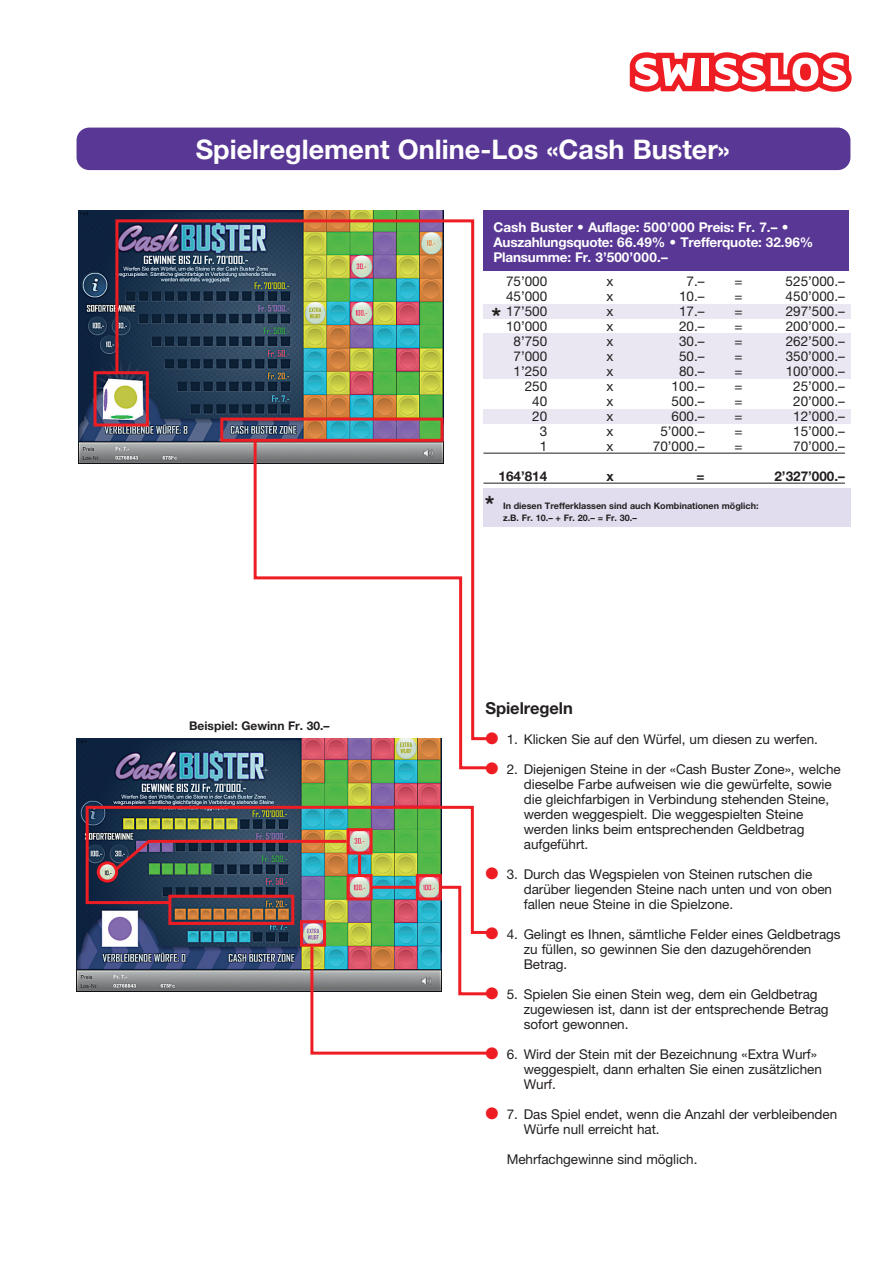
<style>
.page{position:relative;width:893px;height:1263px;background:#fff}
.page>*{position:absolute;margin:0;border:0;box-sizing:border-box;transform-origin:0 0}
.t1{font:700 27px "Helvetica Neue CE";color:#fff}
.t2{font:700 24px "Helvetica Neue CE";color:#231f20}
.t3{font:700 16.5px "Helvetica Neue CE";letter-spacing:-.005em;color:#231f20}
.t4{font:13.5px/15px "Helvetica Neue CE";letter-spacing:-.005em;color:#231f20}
.t5{font:700 13.5px/15px "Helvetica Neue CE";letter-spacing:-.015em;color:#fff}
.t6{font:700 13.5px "Helvetica Neue CE";color:#231f20}
.t7{font:700 12px "Helvetica Neue CE";color:#231f20}
.t8{font:700 9px/12px "Helvetica Neue CE";color:#231f20}
.s1{color:#ee1d23}
</style>
<div class="page">
<div style="left:483px;top:409px;width:367px;height:14px;background:#ebe7f2"></div>
<div style="left:483px;top:333px;width:367px;height:45px;background:#ebe7f2"></div>
<div style="left:483px;top:304px;width:367px;height:14px;background:#ebe7f2"></div>
<img style="left:78px;top:210px;width:365px;height:253px">
<img style="left:77px;top:738px;width:364px;height:253px">
<div style="left:77px;top:128px;width:773px;height:42px;background:#593795;border-radius:13px"></div>
<svg style="left:630px;top:52px;width:222px;height:40px"></svg>
<hr style="left:483px;top:453px;width:362px;height:1px;background:#231f20">
<hr style="left:483px;top:483px;width:362px;height:1px;background:#231f20">
<div style="left:483px;top:210px;width:366px;height:61px;background:#593795"></div>
<div style="left:483px;top:488px;width:367px;height:39px;background:#e2ddee"></div>
<img style="left:114px;top:218px;width:381px;height:524px">
<div style="left:220px;top:418px;width:223px;height:24px;border:3px solid #ee1d23"></div>
<svg style="left:252px;top:438px;width:243px;height:333px"></svg>
<div style="left:300px;top:920px;width:26px;height:26px;border:3px solid #ee1d23"></div>
<div style="left:94px;top:371px;width:55px;height:55px;border:3px solid #ee1d23"></div>
<img style="left:84px;top:804px;width:390px;height:131px">
<div style="left:416px;top:874px;width:26px;height:26px;border:3px solid #ee1d23"></div>
<hr style="left:358px;top:854px;width:3px;height:21px;background:#ee1d23">
<svg style="left:309px;top:884px;width:183px;height:171px"></svg>
<div style="left:97px;top:861px;width:21px;height:22px;border:3px solid #ee1d23;border-radius:50%"></div>
<svg style="left:111px;top:838px;width:239px;height:36px;background:#535657"></svg>
<h1 class="t1" style="left:196px;top:133px;width:536px">Spielreglement Online-Los «Cash Buster»</h1>
<p class="t7" style="left:189px;top:718px;width:142px">Beispiel: Gewinn Fr. 30.–</p>
<p class="t5" style="left:493px;top:220px;width:321px">Cash Buster • Auflage: 500’000 Preis: Fr. 7.– •<br>Auszahlungsquote: 66.49% • Trefferquote: 32.96%<br>Plansumme: Fr. 3’500’000.–</p>
<p class="t4" style="left:506px;top:273px;width:43px">75’000</p>
<p class="t4" style="left:606px;top:273px;width:8px">x</p>
<p class="t4" style="left:687px;top:273px;width:20px">7.–</p>
<p class="t4" style="left:735px;top:273px;width:10px">=</p>
<p class="t4" style="left:786px;top:273px;width:61px">525’000.–</p>
<p class="t4" style="left:506px;top:288px;width:43px">45’000</p>
<p class="t4" style="left:606px;top:288px;width:8px">x</p>
<p class="t4" style="left:679px;top:288px;width:27px">10.–</p>
<p class="t4" style="left:735px;top:288px;width:10px">=</p>
<p class="t4" style="left:786px;top:288px;width:61px">450’000.–</p>
<p class="t4" style="left:506px;top:303px;width:43px">17’500</p>
<p class="t4" style="left:606px;top:303px;width:8px">x</p>
<p class="t4" style="left:679px;top:303px;width:27px">17.–</p>
<p class="t4" style="left:735px;top:303px;width:10px">=</p>
<p class="t4" style="left:786px;top:303px;width:61px">297’500.–</p>
<p class="t4" style="left:506px;top:318px;width:43px">10’000</p>
<p class="t4" style="left:606px;top:318px;width:8px">x</p>
<p class="t4" style="left:679px;top:318px;width:27px">20.–</p>
<p class="t4" style="left:735px;top:318px;width:10px">=</p>
<p class="t4" style="left:786px;top:318px;width:61px">200’000.–</p>
<p class="t4" style="left:513px;top:333px;width:35px">8’750</p>
<p class="t4" style="left:606px;top:333px;width:8px">x</p>
<p class="t4" style="left:679px;top:333px;width:27px">30.–</p>
<p class="t4" style="left:735px;top:333px;width:10px">=</p>
<p class="t4" style="left:786px;top:333px;width:61px">262’500.–</p>
<p class="t4" style="left:513px;top:348px;width:35px">7’000</p>
<p class="t4" style="left:606px;top:348px;width:8px">x</p>
<p class="t4" style="left:679px;top:348px;width:27px">50.–</p>
<p class="t4" style="left:735px;top:348px;width:10px">=</p>
<p class="t4" style="left:786px;top:348px;width:61px">350’000.–</p>
<p class="t4" style="left:513px;top:363px;width:35px">1’250</p>
<p class="t4" style="left:606px;top:363px;width:8px">x</p>
<p class="t4" style="left:679px;top:363px;width:27px">80.–</p>
<p class="t4" style="left:735px;top:363px;width:10px">=</p>
<p class="t4" style="left:786px;top:363px;width:61px">100’000.–</p>
<p class="t4" style="left:525px;top:378px;width:24px">250</p>
<p class="t4" style="left:606px;top:378px;width:8px">x</p>
<p class="t4" style="left:672px;top:378px;width:35px">100.–</p>
<p class="t4" style="left:735px;top:378px;width:10px">=</p>
<p class="t4" style="left:793px;top:378px;width:53px">25’000.–</p>
<p class="t4" style="left:532px;top:393px;width:17px">40</p>
<p class="t4" style="left:606px;top:393px;width:8px">x</p>
<p class="t4" style="left:672px;top:393px;width:35px">500.–</p>
<p class="t4" style="left:735px;top:393px;width:10px">=</p>
<p class="t4" style="left:793px;top:393px;width:53px">20’000.–</p>
<p class="t4" style="left:532px;top:408px;width:17px">20</p>
<p class="t4" style="left:606px;top:408px;width:8px">x</p>
<p class="t4" style="left:672px;top:408px;width:35px">600.–</p>
<p class="t4" style="left:735px;top:408px;width:10px">=</p>
<p class="t4" style="left:793px;top:408px;width:53px">12’000.–</p>
<p class="t4" style="left:540px;top:423px;width:9px">3</p>
<p class="t4" style="left:606px;top:423px;width:8px">x</p>
<p class="t4" style="left:660px;top:423px;width:46px">5’000.–</p>
<p class="t4" style="left:735px;top:423px;width:10px">=</p>
<p class="t4" style="left:793px;top:423px;width:53px">15’000.–</p>
<p class="t4" style="left:540px;top:438px;width:9px">1</p>
<p class="t4" style="left:606px;top:438px;width:8px">x</p>
<p class="t4" style="left:653px;top:438px;width:53px">70’000.–</p>
<p class="t4" style="left:735px;top:438px;width:10px">=</p>
<p class="t4" style="left:793px;top:438px;width:53px">70’000.–</p>
<p class="t6" style="left:498px;top:467px;width:50px">164’814</p>
<p class="t6" style="left:606px;top:467px;width:9px">x</p>
<p class="t6" style="left:696px;top:467px;width:10px">=</p>
<p class="t6" style="left:774px;top:467px;width:72px">2’327’000.–</p>
<h2 class="t2" style="left:485px;top:490px;width:11px">*</h2>
<p class="t8" style="left:503px;top:499px;width:257px">In diesen Trefferklassen sind auch Kombinationen möglich: z.B. Fr. 10.– + Fr. 20.– = Fr. 30.–</p>
<h2 class="t2" style="left:491px;top:302px;width:11px">*</h2>
<p class="t3" style="left:485px;top:697px;width:89px">Spielregeln</p>
<p class="t4" style="left:485px;top:731px;width:334px"><span class="s1">●</span> 1. Klicken Sie auf den Würfel, um diesen zu werfen.</p>
<p class="t4" style="left:524px;top:761px;width:319px;text-indent:-38px"><span class="s1">●</span> 2. Diejenigen Steine in der «Cash Buster Zone», welche dieselbe Farbe aufweisen wie die gewürfelte, sowie die gleichfarbigen in Verbindung stehenden Steine, werden weggespielt. Die weggespielten Steine werden links beim entsprechenden Geldbetrag aufgeführt.</p>
<p class="t4" style="left:524px;top:866px;width:310px;text-indent:-38px"><span class="s1">●</span> 3. Durch das Wegspielen von Steinen rutschen die darüber liegenden Steine nach unten und von oben fallen neue Steine in die Spielzone.</p>
<p class="t4" style="left:524px;top:926px;width:318px;text-indent:-38px"><span class="s1">●</span> 4. Gelingt es Ihnen, sämtliche Felder eines Geldbetrags zu füllen, so gewinnen Sie den dazugehörenden<br>Betrag.</p>
<p class="t4" style="left:524px;top:986px;width:306px;text-indent:-38px"><span class="s1">●</span> 5. Spielen Sie einen Stein weg, dem ein Geldbetrag zugewiesen ist, dann ist der entsprechende Betrag sofort gewonnen.</p>
<p class="t4" style="left:524px;top:1046px;width:300px;text-indent:-38px"><span class="s1">●</span> 6. Wird der Stein mit der Bezeichnung «Extra Wurf» weggespielt, dann erhalten Sie einen zusätzlichen<br>Wurf.</p>
<p class="t4" style="left:524px;top:1106px;width:315px;text-indent:-38px"><span class="s1">●</span> 7. Das Spiel endet, wenn die Anzahl der verbleibenden<br>Würfe null erreicht hat.</p>
<p class="t4" style="left:507px;top:1151px;width:192px">Mehrfachgewinne sind möglich.</p>
</div>
